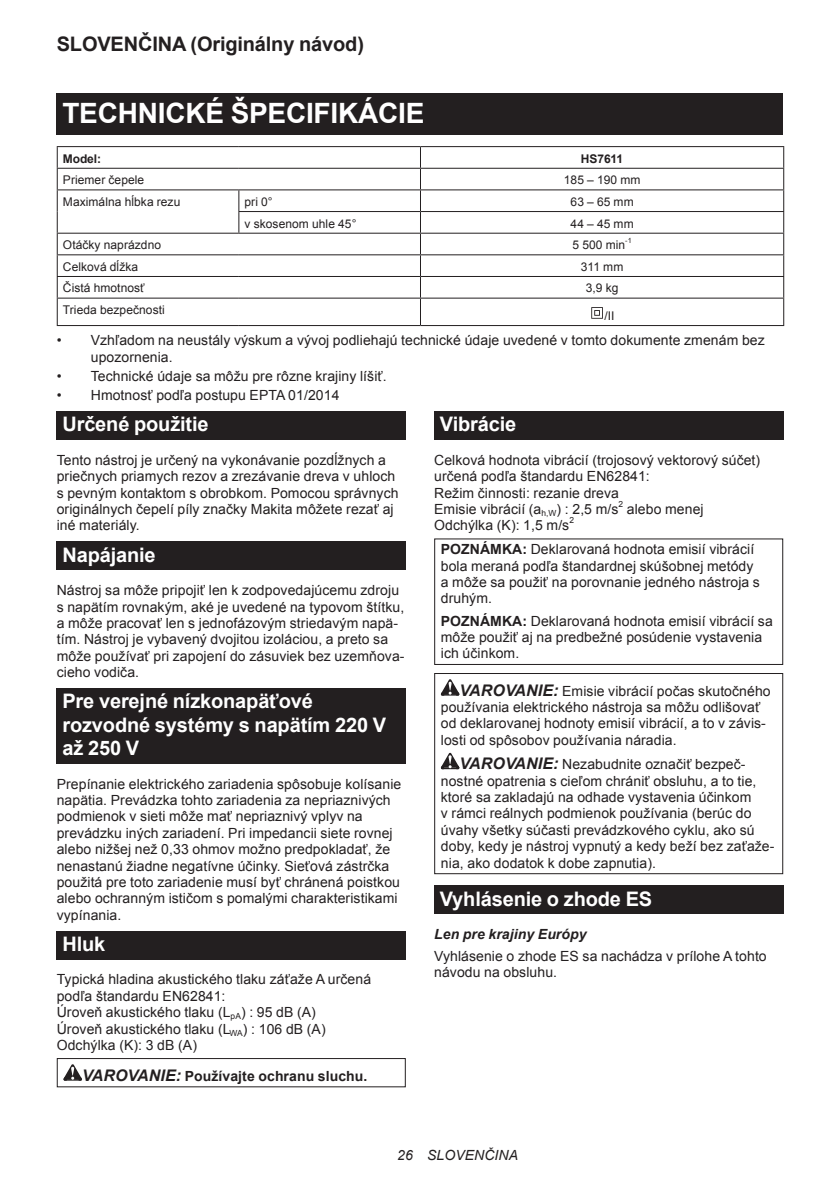
<style>
.page{position:relative;width:840px;height:1191px;background:#fff}
.page>*{position:absolute;margin:0;border:0;box-sizing:border-box;transform-origin:0 0}
.t1{font:700 28px "Arial";letter-spacing:-.01em;color:#fff}
.t2{font:700 20px/23.4px "Arial";letter-spacing:-.01em;color:#fff}
.t3{font:700 20px "Arial";letter-spacing:-.01em;color:#231f20}
.t4{font:14px/16.4px "Arial";letter-spacing:.005em;color:#231f20}
.t5{font:700 14px "Arial";letter-spacing:.005em;color:#231f20}
.t6{font:italic 700 14px "Arial";letter-spacing:.005em;color:#231f20}
.t7{font:italic 14px "Arial";letter-spacing:.005em;color:#231f20}
.t8{font:12px "Arial";letter-spacing:.005em;color:#231f20}
.t9{font:700 12px "Arial";letter-spacing:-.01em;color:#231f20}
.t10{font:8.4px "Arial";color:#231f20}
.t11{font:7.2px "Arial";color:#231f20}
.s1{font-style:italic;font-size:16px}
.s2{font-weight:700}
.s3{font-weight:700;font-style:italic;font-size:16px}
</style>
<div class="page">
<div style="left:57px;top:94px;width:725px;height:41px;background:#231f20"></div>
<hr style="left:57px;top:146px;width:182px;height:1px;background:#231f20">
<hr style="left:239px;top:146px;width:181px;height:1px;background:#231f20">
<hr style="left:420px;top:146px;width:363px;height:1px;background:#231f20">
<hr style="left:57px;top:168px;width:182px;height:1px;background:#231f20">
<hr style="left:239px;top:168px;width:181px;height:1px;background:#231f20">
<hr style="left:420px;top:168px;width:363px;height:1px;background:#231f20">
<hr style="left:57px;top:189px;width:182px;height:1px;background:#231f20">
<hr style="left:239px;top:189px;width:181px;height:1px;background:#231f20">
<hr style="left:420px;top:189px;width:363px;height:1px;background:#231f20">
<hr style="left:238px;top:211px;width:182px;height:1px;background:#231f20">
<svg style="left:238px;top:190px;width:1px;height:43px"></svg>
<hr style="left:420px;top:211px;width:363px;height:1px;background:#231f20">
<hr style="left:57px;top:233px;width:182px;height:1px;background:#231f20">
<hr style="left:239px;top:233px;width:181px;height:1px;background:#231f20">
<hr style="left:420px;top:233px;width:363px;height:1px;background:#231f20">
<hr style="left:57px;top:254px;width:182px;height:1px;background:#231f20">
<hr style="left:239px;top:254px;width:181px;height:1px;background:#231f20">
<hr style="left:420px;top:254px;width:363px;height:1px;background:#231f20">
<hr style="left:57px;top:276px;width:182px;height:1px;background:#231f20">
<hr style="left:239px;top:276px;width:181px;height:1px;background:#231f20">
<hr style="left:420px;top:276px;width:363px;height:1px;background:#231f20">
<hr style="left:57px;top:298px;width:182px;height:1px;background:#231f20">
<svg style="left:57px;top:147px;width:1px;height:178px"></svg>
<hr style="left:239px;top:298px;width:181px;height:1px;background:#231f20">
<hr style="left:420px;top:298px;width:363px;height:1px;background:#231f20">
<svg style="left:420px;top:147px;width:1px;height:178px"></svg>
<svg style="left:782px;top:147px;width:1px;height:152px"></svg>
<hr style="left:57px;top:325px;width:182px;height:1px;background:#231f20">
<hr style="left:239px;top:325px;width:181px;height:1px;background:#231f20">
<hr style="left:420px;top:325px;width:363px;height:1px;background:#231f20">
<svg style="left:591px;top:307px;width:11px;height:12px"></svg>
<div style="left:57px;top:411px;width:348px;height:29px;background:#231f20"></div>
<div style="left:57px;top:542px;width:348px;height:28px;background:#231f20"></div>
<div style="left:57px;top:688px;width:348px;height:75px;background:#231f20"></div>
<div style="left:57px;top:931px;width:348px;height:28px;background:#231f20"></div>
<svg style="left:63px;top:1064px;width:19px;height:16px"></svg>
<div style="left:57px;top:1058px;width:348px;height:29px;border:1px solid #231f20"></div>
<div style="left:434px;top:411px;width:348px;height:29px;background:#231f20"></div>
<div style="left:434px;top:538px;width:348px;height:127px;border:1px solid #231f20"></div>
<svg style="left:440px;top:679px;width:19px;height:16px"></svg>
<svg style="left:440px;top:753px;width:19px;height:16px"></svg>
<div style="left:434px;top:673px;width:348px;height:201px;border:1px solid #231f20"></div>
<div style="left:434px;top:885px;width:348px;height:29px;background:#231f20"></div>
<h2 class="t3" style="left:57px;top:31px;width:308px">SLOVENČINA (Originálny návod)</h2>
<h1 class="t1" style="left:62px;top:95px;width:363px">TECHNICKÉ ŠPECIFIKÁCIE</h1>
<p class="t9" style="left:63px;top:150px;width:40px">Model:</p>
<p class="t9" style="left:580px;top:150px;width:44px">HS7611</p>
<p class="t8" style="left:63px;top:172px;width:83px">Priemer čepele</p>
<p class="t8" style="left:563px;top:172px;width:78px">185 – 190 mm</p>
<p class="t8" style="left:63px;top:194px;width:119px">Maximálna hĺbka rezu</p>
<p class="t8" style="left:244px;top:194px;width:30px">pri 0°</p>
<p class="t8" style="left:570px;top:194px;width:65px">63 – 65 mm</p>
<p class="t8" style="left:244px;top:215px;width:113px">v skosenom uhle 45°</p>
<p class="t8" style="left:570px;top:215px;width:65px">44 – 45 mm</p>
<p class="t8" style="left:63px;top:237px;width:100px">Otáčky naprázdno</p>
<p class="t8" style="left:572px;top:237px;width:54px">5 500 min</p>
<p class="t11" style="left:625px;top:236px;width:8px">-1</p>
<p class="t8" style="left:63px;top:259px;width:77px">Celková dĺžka</p>
<p class="t8" style="left:580px;top:259px;width:44px">311 mm</p>
<p class="t8" style="left:63px;top:280px;width:83px">Čistá hmotnosť</p>
<p class="t8" style="left:585px;top:280px;width:34px">3,9 kg</p>
<p class="t8" style="left:63px;top:302px;width:103px">Trieda bezpečnosti</p>
<p class="t8" style="left:604px;top:308px;width:12px">/II</p>
<p class="t4" style="left:91px;top:332px;width:675px;text-indent:-34px">• Vzhľadom na neustály výskum a vývoj podliehajú technické údaje uvedené v tomto dokumente zmenám bez upozornenia.</p>
<p class="t4" style="left:57px;top:368px;width:331px">• Technické údaje sa môžu pre rôzne krajiny líšiť.</p>
<p class="t4" style="left:57px;top:387px;width:284px">• Hmotnosť podľa postupu EPTA 01/2014</p>
<h2 class="t2" style="left:62px;top:413px;width:148px">Určené použitie</h2>
<p class="t4" style="left:57px;top:452px;width:343px">Tento nástroj je určený na vykonávanie pozdĺžnych a priečnych priamych rezov a zrezávanie dreva v uhloch s pevným kontaktom s obrobkom. Pomocou správnych originálnych čepelí píly značky Makita môžete rezať aj iné materiály.</p>
<h2 class="t2" style="left:62px;top:543px;width:95px">Napájanie</h2>
<p class="t4" style="left:57px;top:582px;width:349px">Nástroj sa môže pripojiť len k zodpovedajúcemu zdroju s napätím rovnakým, aké je uvedené na typovom štítku, a môže pracovať len s jednofázovým striedavým napä&shy;tím. Nástroj je vybavený dvojitou izoláciou, a preto sa môže používať pri zapojení do zásuviek bez uzemňova&shy;cieho vodiča.</p>
<h2 class="t2" style="left:62px;top:690px;width:325px">Pre verejné nízkonapäťové rozvodné systémy s napätím 220 V až 250 V</h2>
<p class="t4" style="left:57px;top:775px;width:346px">Prepínanie elektrického zariadenia spôsobuje kolísanie napätia. Prevádzka tohto zariadenia za nepriaznivých podmienok v sieti môže mať nepriaznivý vplyv na prevádzku iných zariadení. Pri impedancii siete rovnej alebo nižšej než 0,33 ohmov možno predpokladať, že nenastanú žiadne negatívne účinky. Sieťová zástrčka použitá pre toto zariadenie musí byť chránená poistkou alebo ochranným ističom s pomalými charakteristikami vypínania.</p>
<h2 class="t2" style="left:62px;top:933px;width:44px">Hluk</h2>
<p class="t4" style="left:57px;top:971px;width:316px">Typická hladina akustického tlaku záťaže A určená podľa štandardu EN62841:<br>Úroveň akustického tlaku (L<sub>pA</sub>) : 95 dB (A)<br>Úroveň akustického tlaku (L<sub>WA</sub>) : 106 dB (A)<br>Odchýlka (K): 3 dB (A)</p>
<p class="t5" style="left:82px;top:1066px;width:287px"><span class="s1">VAROVANIE:</span> Používajte ochranu sluchu.</p>
<h2 class="t2" style="left:439px;top:413px;width:78px">Vibrácie</h2>
<p class="t4" style="left:434px;top:452px;width:327px">Celková hodnota vibrácií (trojosový vektorový súčet) určená podľa štandardu EN62841:<br>Režim činnosti: rezanie dreva<br>Emisie vibrácií (a<sub>h,W</sub>) : 2,5 m/s</p>
<p class="t10" style="left:618px;top:498px;width:6px">2</p>
<p class="t4" style="left:626px;top:501px;width:78px">alebo menej</p>
<p class="t4" style="left:434px;top:517px;width:136px">Odchýlka (K): 1,5 m/s</p>
<p class="t10" style="left:569px;top:515px;width:6px">2</p>
<p class="t4" style="left:440px;top:541px;width:320px"><span class="s2">POZNÁMKA:</span> Deklarovaná hodnota emisií vibrácií bola meraná podľa štandardnej skúšobnej metódy a môže sa použiť na porovnanie jedného nástroja s druhým.</p>
<p class="t4" style="left:440px;top:612px;width:333px"><span class="s2">POZNÁMKA:</span> Deklarovaná hodnota emisií vibrácií sa môže použiť aj na predbežné posúdenie vystavenia ich účinkom.</p>
<p class="t4" style="left:440px;top:682px;width:331px;text-indent:19px"><span class="s3">VAROVANIE:</span> Emisie vibrácií počas skutočného používania elektrického nástroja sa môžu odlišovať od deklarovanej hodnoty emisií vibrácií, a to v závis&shy;losti od spôsobov používania náradia.</p>
<p class="t4" style="left:440px;top:756px;width:335px;text-indent:19px"><span class="s3">VAROVANIE:</span> Nezabudnite označiť bezpeč&shy;nostné opatrenia s cieľom chrániť obsluhu, a to tie, ktoré sa zakladajú na odhade vystavenia účinkom<br>v rámci reálnych podmienok používania (berúc do úvahy všetky súčasti prevádzkového cyklu, ako sú doby, kedy je nástroj vypnutý a kedy beží bez zaťaže&shy;nia, ako dodatok k dobe zapnutia).</p>
<h2 class="t2" style="left:439px;top:887px;width:214px">Vyhlásenie o zhode ES</h2>
<p class="t6" style="left:434px;top:924px;width:154px">Len pre krajiny Európy</p>
<p class="t4" style="left:434px;top:948px;width:334px">Vyhlásenie o zhode ES sa nachádza v prílohe A tohto návodu na obsluhu.</p>
<p class="t7" style="left:397px;top:1146px;width:122px">26 SLOVENČINA</p>
</div>
